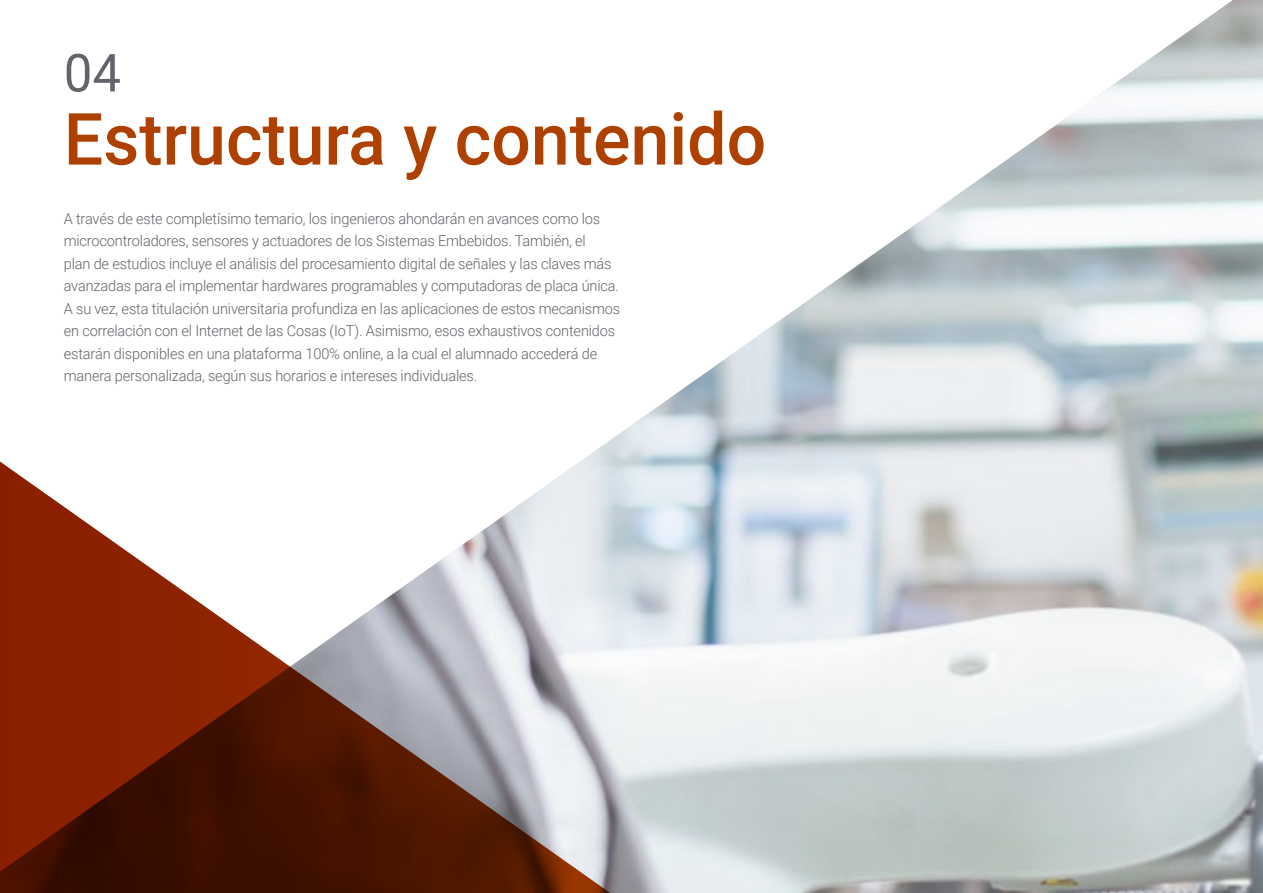
<style>
.page{position:relative;width:1263px;height:893px;background:#fff}
.page>*{position:absolute;margin:0;border:0;box-sizing:border-box;transform-origin:0 0}
.t1{font:500 72px "Roboto";color:#ae4000}
.t2{font:52.5px "Roboto";color:#61646a}
.t3{font:300 15px/22.5px "Roboto";letter-spacing:-.01em;color:#61646a}
</style>
<div class="page">
<img style="left:602px;top:0;width:661px;height:893px">
<svg style="left:0;top:446px;width:640px;height:447px"></svg>
<h2 class="t2" style="left:64px;top:36px;width:59px">04</h2>
<h1 class="t1" style="left:64px;top:89px;width:704px">Estructura y contenido</h1>
<p class="t3" style="left:64px;top:207px;width:558px">A través de este completísimo temario, los ingenieros ahondarán en avances como los microcontroladores, sensores y actuadores de los Sistemas Embebidos. También, el<br>plan de estudios incluye el análisis del procesamiento digital de señales y las claves más avanzadas para el implementar hardwares programables y computadoras de placa única.<br>A su vez, esta titulación universitaria profundiza en las aplicaciones de estos mecanismos en correlación con el Internet de las Cosas (IoT). Asimismo, esos exhaustivos contenidos estarán disponibles en una plataforma 100% online, a la cual el alumnado accederá de manera personalizada, según sus horarios e intereses individuales.</p>
</div>
